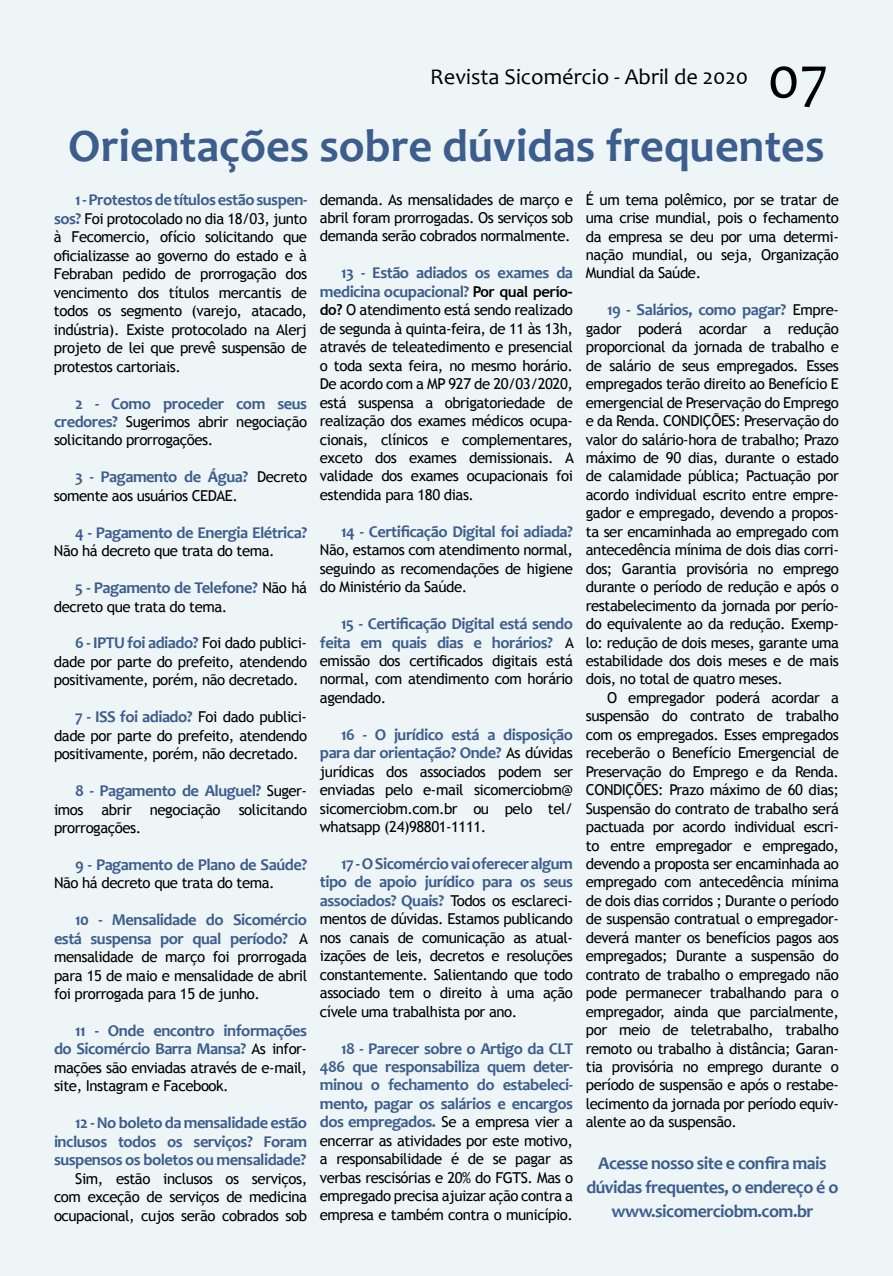
<style>
.page{position:relative;width:893px;height:1276px;background:#edf5f7}
.page>*{position:absolute;margin:0;border:0;box-sizing:border-box;transform-origin:0 0}
.t1{font:60px "Candara";color:#000}
.t2{font:700 46.5px "Candara";color:#3c5d8d}
.t3{font:22.5px "Candara";color:#000}
.t4{font:700 18px/24px "Candara";letter-spacing:-.03em;color:#3c5d8d;text-align:center}
.t5{font:700 16.5px/18.5px "Candara";letter-spacing:-.03em;color:#3c5d8d;text-align:right}
.t6{font:15px/18.5px "Trebuchet MS";letter-spacing:-.03em;color:#000;text-align:justify}
.s1{font-family:"Candara";font-weight:700;font-size:16.5px;color:#3c5d8d}
.s2{font-family:"Trebuchet MS";font-weight:400;font-size:15px;color:#000}
.s3{font-family:"Trebuchet MS";font-size:15px;color:#000}
.s4{font-weight:700}
</style>
<div class="page">
<h3 class="t3" style="left:430px;top:62px;width:320px">Revista Sicomércio - Abril de 2020</h3>
<h1 class="t1" style="left:767px;top:40px;width:63px">07</h1>
<h2 class="t2" style="left:68px;top:117px;width:758px">Orientações sobre dúvidas frequentes</h2>
<p class="t5" style="left:75px;top:191px;width:233px">1 - Protestos de títulos estão suspen-</p>
<p class="t6" style="left:54px;top:210px;width:255px"><span class="s1">sos?</span> Foi protocolado no dia 18/03, junto à Fecomercio, ofício solicitando que oficializasse ao governo do estado e à Febraban pedido de prorrogação dos vencimento dos títulos mercantis de todos os segmento (varejo, atacado, indústria). Existe protocolado na Alerj projeto de lei que prevê suspensão de protestos cartoriais.</p>
<p class="t5" style="left:75px;top:394px;width:233px">2 - Como proceder com seus</p>
<p class="t6" style="left:54px;top:412px;width:255px"><span class="s1">credores?</span> Sugerimos abrir negociação solicitando prorrogações.</p>
<p class="t5" style="left:75px;top:467px;width:233px">3 - Pagamento de Água? <span class="s2">Decreto</span></p>
<p class="t6" style="left:54px;top:486px;width:186px">somente aos usuários CEDAE.</p>
<p class="t5" style="left:75px;top:523px;width:233px">4 - Pagamento de Energia Elétrica?</p>
<p class="t6" style="left:54px;top:542px;width:222px">Não há decreto que trata do tema.</p>
<p class="t5" style="left:75px;top:578px;width:233px">5 - Pagamento de Telefone? <span class="s2">Não há</span></p>
<p class="t6" style="left:54px;top:597px;width:175px">decreto que trata do tema.</p>
<p class="t5" style="left:75px;top:633px;width:233px">6 - IPTU foi adiado? <span class="s2">Foi dado publici-</span></p>
<p class="t6" style="left:54px;top:652px;width:255px">dade por parte do prefeito, atendendo positivamente, porém, não decretado.</p>
<p class="t5" style="left:75px;top:707px;width:233px">7 - ISS foi adiado? <span class="s2">Foi dado publici-</span></p>
<p class="t6" style="left:54px;top:726px;width:255px">dade por parte do prefeito, atendendo positivamente, porém, não decretado.</p>
<p class="t5" style="left:75px;top:781px;width:233px">8 - Pagamento de Aluguel? <span class="s2">Suger-</span></p>
<p class="t6" style="left:54px;top:800px;width:255px">imos abrir negociação solicitando prorrogações.</p>
<p class="t5" style="left:75px;top:855px;width:233px">9 - Pagamento de Plano de Saúde?</p>
<p class="t6" style="left:54px;top:874px;width:222px">Não há decreto que trata do tema.</p>
<p class="t5" style="left:54px;top:910px;width:255px">10 - Mensalidade do Sicomércio está suspensa por qual período? <span class="s2">A</span></p>
<p class="t6" style="left:54px;top:948px;width:255px">mensalidade de março foi prorrogada para 15 de maio e mensalidade de abril foi prorrogada para 15 de junho.</p>
<p class="t5" style="left:54px;top:1021px;width:255px">11 - Onde encontro informações do Sicomércio Barra Mansa? <span class="s2">As infor-</span></p>
<p class="t6" style="left:54px;top:1058px;width:255px">mações são enviadas através de e-mail, site, Instagram e Facebook.</p>
<p class="t5" style="left:54px;top:1113px;width:255px;text-align:justify;text-indent:21px">12 - No boleto da mensalidade estão inclusos todos os serviços? Foram suspensos os boletos ou mensalidade?</p>
<p class="t6" style="left:54px;top:1169px;width:255px;text-indent:21px">Sim, estão inclusos os serviços, com exceção de serviços de medicina ocupacional, cujos serão cobrados sob</p>
<p class="t6" style="left:586px;top:190px;width:255px">É um tema polêmico, por se tratar de uma crise mundial, pois o fechamento da empresa se deu por uma determi&shy;nação mundial, ou seja, Organização Mundial da Saúde.</p>
<p class="t5" style="left:607px;top:300px;width:233px">19 - Salários, como pagar? <span class="s2">Empre-</span></p>
<p class="t6" style="left:586px;top:319px;width:255px">gador poderá acordar a redução proporcional da jornada de trabalho e de salário de seus empregados. Esses empregados terão direito ao Benefício E emergencial de Preservação do Emprego e da Renda. CONDIÇÕES: Preservação do valor do salário-hora de trabalho; Prazo máximo de 90 dias, durante o estado de calamidade pública; Pactuação por acordo individual escrito entre empre&shy;gador e empregado, devendo a propos&shy;ta ser encaminhada ao empregado com antecedência mínima de dois dias corri&shy;dos; Garantia provisória no emprego durante o período de redução e após o restabelecimento da jornada por perío&shy;do equivalente ao da redução. Exemp&shy;lo: redução de dois meses, garante uma estabilidade dos dois meses e de mais dois, no total de quatro meses.</p>
<p class="t6" style="left:586px;top:688px;width:255px;text-indent:21px">O empregador poderá acordar a suspensão do contrato de trabalho com os empregados. Esses empregados receberão o Benefício Emergencial de Preservação do Emprego e da Renda.<br>CONDIÇÕES: Prazo máximo de 60 dias; Suspensão do contrato de trabalho será pactuada por acordo individual escri&shy;to entre empregador e empregado, devendo a proposta ser encaminhada ao empregado com antecedência mínima de dois dias corridos ; Durante o período de suspensão contratual o empregador&shy;deverá manter os benefícios pagos aos empregados; Durante a suspensão do contrato de trabalho o empregado não pode permanecer trabalhando para o empregador, ainda que parcialmente, por meio de teletrabalho, trabalho remoto ou trabalho à distância; Garan&shy;tia provisória no emprego durante o período de suspensão e após o restabe&shy;lecimento da jornada por período equiv&shy;alente ao da suspensão.</p>
<p class="t4" style="left:586px;top:1151px;width:254px">Acesse nosso site e confira mais dúvidas frequentes, o endereço é o www.sicomerciobm.com.br</p>
<p class="t6" style="left:320px;top:190px;width:255px">demanda. As mensalidades de março e abril foram prorrogadas. Os serviços sob demanda serão cobrados normalmente.</p>
<p class="t5" style="left:320px;top:264px;width:255px">13 - Estão adiados os exames da medicina ocupacional? <span class="s3">Por qual perío-</span></p>
<p class="t6" style="left:320px;top:301px;width:255px"><span class="s4">do?</span> O atendimento está sendo realizado de segunda à quinta-feira, de 11 às 13h, através de teleatedimento e presencial o toda sexta feira, no mesmo horário.<br>De acordo com a MP 927 de 20/03/2020, está suspensa a obrigatoriedade de realização dos exames médicos ocupa&shy;cionais, clínicos e complementares, exceto dos exames demissionais. A validade dos exames ocupacionais foi estendida para 180 dias.</p>
<p class="t5" style="left:341px;top:522px;width:233px">14 - Certificação Digital foi adiada?</p>
<p class="t6" style="left:320px;top:541px;width:255px">Não, estamos com atendimento normal, seguindo as recomendações de higiene do Ministério da Saúde.</p>
<p class="t5" style="left:320px;top:614px;width:255px">15 - Certificação Digital está sendo feita em quais dias e horários? <span class="s2">A</span></p>
<p class="t6" style="left:320px;top:651px;width:255px">emissão dos certificados digitais está normal, com atendimento com horário agendado.</p>
<p class="t5" style="left:320px;top:725px;width:255px">16 - O jurídico está a disposição para dar orientação? Onde? <span class="s2">As dúvidas</span></p>
<p class="t6" style="left:320px;top:762px;width:255px">jurídicas dos associados podem ser enviadas pelo e-mail sicomerciobm@ sicomerciobm.com.br ou pelo tel/ whatsapp (24)98801-1111.</p>
<p class="t5" style="left:320px;top:854px;width:255px;text-align:justify;text-indent:21px">17 - O Sicomércio vai oferecer algum tipo de apoio jurídico para os seus associados? Quais? <span class="s2">Todos os esclareci-</span></p>
<p class="t6" style="left:320px;top:910px;width:255px">mentos de dúvidas. Estamos publicando nos canais de comunicação as atual&shy;izações de leis, decretos e resoluções constantemente. Salientando que todo associado tem o direito à uma ação cívele uma trabalhista por ano.</p>
<p class="t5" style="left:320px;top:1038px;width:255px;text-align:justify;text-indent:21px">18 - Parecer sobre o Artigo da CLT 486 que responsabiliza quem deter&shy;minou o fechamento do estabeleci&shy;mento, pagar os salários e encargos</p>
<p class="t6" style="left:320px;top:1113px;width:255px"><span class="s1">dos empregados.</span> Se a empresa vier a encerrar as atividades por este motivo, a responsabilidade é de se pagar as verbas rescisórias e 20% do FGTS. Mas o empregado precisa ajuizar ação contra a empresa e também contra o município.</p>
</div>
